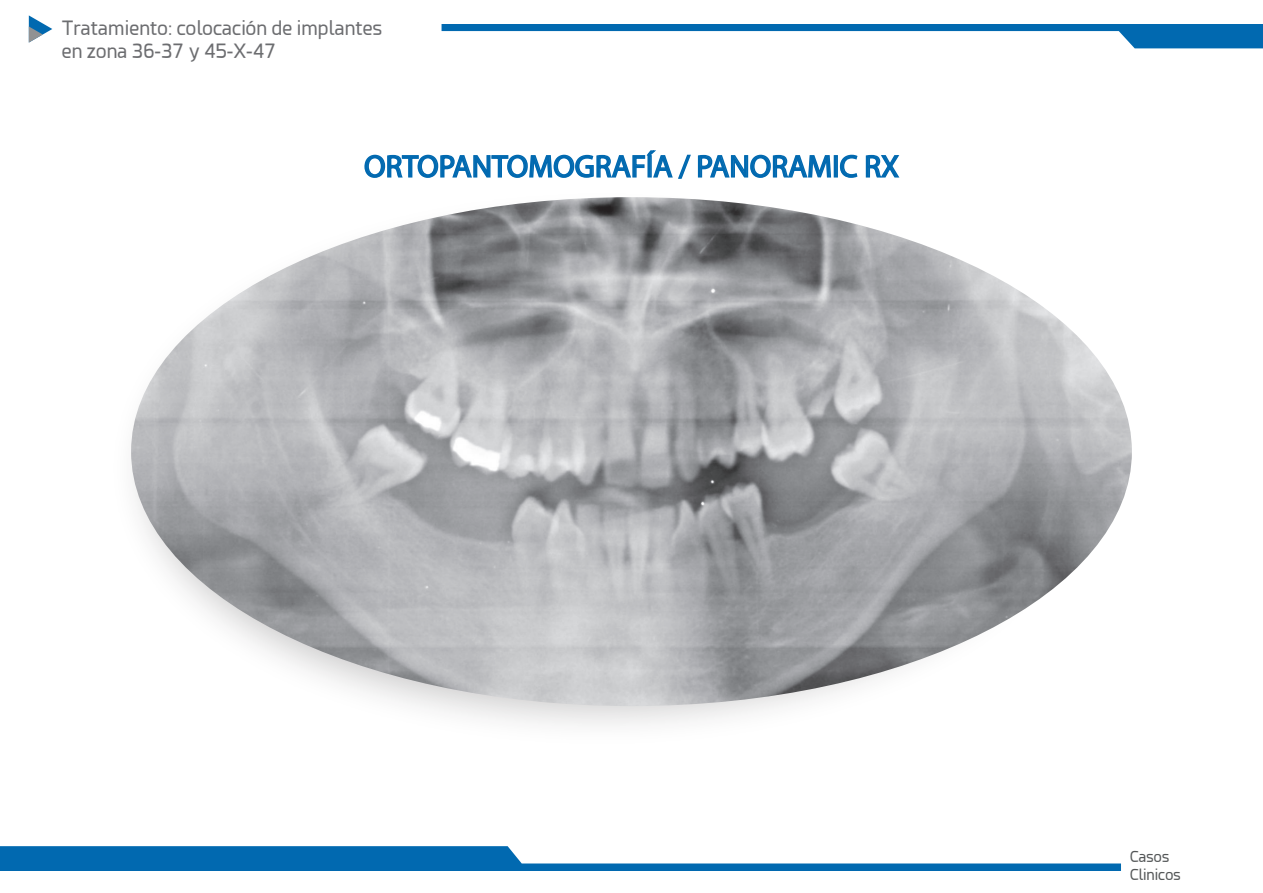
<style>
.page{position:relative;width:1263px;height:893px;background:#fff}
.page>*{position:absolute;margin:0;border:0;box-sizing:border-box;transform-origin:0 0}
.t1{font:31.2px "Myriad Pro";color:#0169b0}
.t2{font:19.5px/23.4px "Esphimere";color:#6c6d70}
.t3{font:15px/18px "Esphimere";color:#545758}
</style>
<div class="page">
<svg style="left:0;top:846px;width:1121px;height:25px;fill:#0169b0"></svg>
<svg style="left:442px;top:24px;width:821px;height:24px"></svg>
<svg style="left:29px;top:15px;width:23px;height:28px"></svg>
<svg style="left:364px;top:150px;width:467px;height:27px"></svg>
<div style="left:834px;top:155px;width:4px;height:23px;border:2px solid #0169b0"></div>
<svg style="left:839px;top:154px;width:19px;height:23px"></svg>
<svg style="left:865px;top:154px;width:35px;height:23px"></svg>
<img style="left:370px;top:177px;width:530px;height:548px">
<img style="left:131px;top:197px;width:1001px;height:509px">
<p class="t2" style="left:62px;top:16px;width:322px">Tratamiento: colocación de implantes en zona 36-37 y 45-X-47</p>
<h1 class="t1" style="left:364px;top:147px;width:536px">ORTOPANTOMOGRAFÍA / PANORAMIC RX</h1>
<p class="t3" style="left:1130px;top:848px;width:53px">Casos<br>Clinicos</p>
</div>
